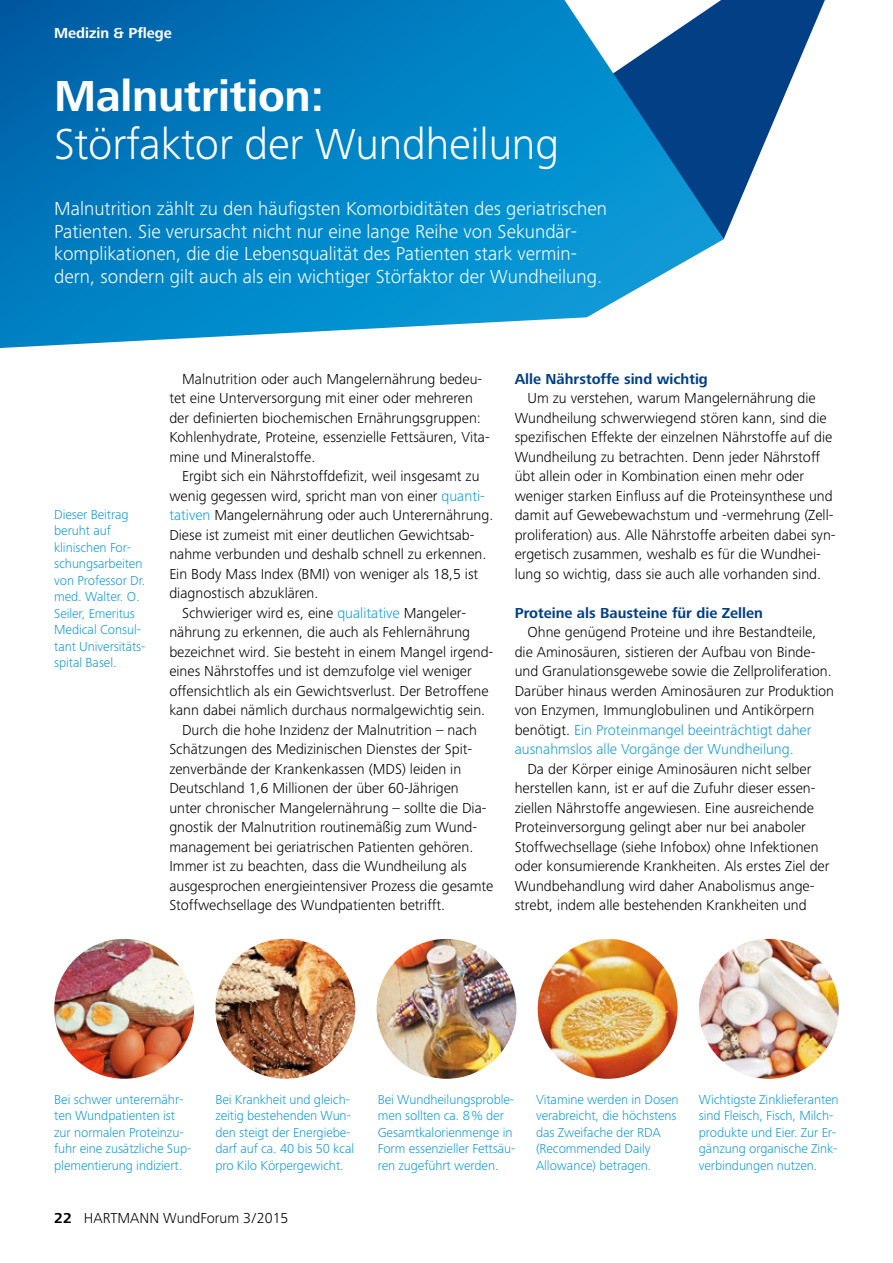
<style>
.page{position:relative;width:893px;height:1263px;background:#fff}
.page>*{position:absolute;margin:0;border:0;box-sizing:border-box;transform-origin:0 0}
.t1{font:300 45px "Frutiger Next LTW1 G";letter-spacing:-.005em;color:#fff}
.t2{font:700 45px "Frutiger Next LTW1 G";letter-spacing:-.005em;color:#fff}
.t3{font:300 19.5px/22.5px "Frutiger Next LTW1 G";color:#fff}
.t4{font:300 15px/19.5px "Frutiger Next LTW1 G";color:#000}
.t5{font:700 15px "Frutiger Next LTW1 G";color:#033f85}
.t6{font:700 15px "Frutiger Next LTW1 G";color:#fff}
.t7{font:300 13.5px/16.5px "Frutiger Next LTW1 G";letter-spacing:-.005em;color:#149bd7}
.s1{color:#149bd7}
.s2{font-weight:700}
</style>
<div class="page">
<img style="left:377px;top:939px;width:139px;height:140px;border-radius:70px">
<img style="left:54px;top:939px;width:140px;height:140px;border-radius:70px">
<img style="left:215px;top:939px;width:140px;height:140px;border-radius:70px">
<img style="left:538px;top:939px;width:140px;height:140px;border-radius:70px">
<img style="left:699px;top:939px;width:140px;height:140px;border-radius:70px">
<svg style="left:724px;top:0;width:101px;height:239px"></svg>
<svg style="left:0;top:0;width:724px;height:348px;background:#198ac6"></svg>
<p class="t6" style="left:54px;top:25px;width:119px">Medizin &amp; Pflege</p>
<h1 class="t2" style="left:54px;top:70px;width:271px">Malnutrition:</h1>
<h1 class="t1" style="left:54px;top:118px;width:506px">Störfaktor der Wundheilung</h1>
<p class="t3" style="left:54px;top:198px;width:554px">Malnutrition zählt zu den häufigsten Komorbiditäten des geriatrischen Patienten. Sie verursacht nicht nur eine lange Reihe von Sekundär&shy;komplikationen, die die Lebensqualität des Patienten stark vermin&shy;dern, sondern gilt auch als ein wichtiger Störfaktor der Wundheilung.</p>
<p class="t7" style="left:54px;top:506px;width:93px">Dieser Beitrag beruht auf klinischen For&shy;schungsarbeiten von Professor Dr. med. Walter. O.<br>Seiler, Emeritus<br>Medical Consul&shy;tant Universitäts&shy;spital Basel.</p>
<p class="t4" style="left:169px;top:369px;width:322px;text-indent:13px">Malnutrition oder auch Mangelernährung bedeu&shy;tet eine Unterversorgung mit einer oder mehreren der definierten biochemischen Ernährungsgruppen:<br>Kohlenhydrate, Proteine, essenzielle Fettsäuren, Vita&shy;mine und Mineralstoffe.</p>
<p class="t4" style="left:182px;top:466px;width:299px">Ergibt sich ein Nährstoffdefizit, weil insgesamt zu</p>
<p class="t4" style="left:169px;top:486px;width:317px">wenig gegessen wird, spricht man von einer <span class="s1">quanti-</span></p>
<p class="t4" style="left:169px;top:505px;width:326px"><span class="s1">tativen</span> Mangelernährung oder auch Unterernährung.</p>
<p class="t4" style="left:169px;top:525px;width:307px">Diese ist zumeist mit einer deutlichen Gewichtsab-</p>
<p class="t4" style="left:169px;top:544px;width:319px">nahme verbunden und deshalb schnell zu erkennen.</p>
<p class="t4" style="left:169px;top:564px;width:310px">Ein Body Mass Index (BMI) von weniger als 18,5 ist</p>
<p class="t4" style="left:169px;top:583px;width:151px">diagnostisch abzuklären.</p>
<p class="t4" style="left:182px;top:603px;width:286px">Schwieriger wird es, eine <span class="s1">qualitative</span> Mangeler-</p>
<p class="t4" style="left:169px;top:622px;width:302px">nährung zu erkennen, die auch als Fehlernährung</p>
<p class="t4" style="left:169px;top:642px;width:326px">bezeichnet wird. Sie besteht in einem Mangel irgend-</p>
<p class="t4" style="left:169px;top:661px;width:304px">eines Nährstoffes und ist demzufolge viel weniger</p>
<p class="t4" style="left:169px;top:681px;width:321px">offensichtlich als ein Gewichtsverlust. Der Betroffene</p>
<p class="t4" style="left:169px;top:700px;width:317px">kann dabei nämlich durchaus normalgewichtig sein.</p>
<p class="t4" style="left:182px;top:720px;width:296px">Durch die hohe Inzidenz der Malnutrition – nach</p>
<p class="t4" style="left:169px;top:739px;width:304px">Schätzungen des Medizinischen Dienstes der Spit-</p>
<p class="t4" style="left:169px;top:759px;width:293px">zenverbände der Krankenkassen (MDS) leiden in</p>
<p class="t4" style="left:169px;top:778px;width:291px">Deutschland 1,6 Millionen der über 60-Jährigen</p>
<p class="t4" style="left:169px;top:798px;width:319px">unter chronischer Mangelernährung – sollte die Dia-</p>
<p class="t4" style="left:169px;top:817px;width:309px">gnostik der Malnutrition routinemäßig zum Wund-</p>
<p class="t4" style="left:169px;top:837px;width:305px">management bei geriatrischen Patienten gehören.</p>
<p class="t4" style="left:169px;top:856px;width:299px">Immer ist zu beachten, dass die Wundheilung als</p>
<p class="t4" style="left:169px;top:876px;width:326px">ausgesprochen energieintensiver Prozess die gesamte</p>
<p class="t4" style="left:169px;top:895px;width:277px">Stoffwechsellage des Wundpatienten betrifft.</p>
<p class="t5" style="left:515px;top:370px;width:195px">Alle Nährstoffe sind wichtig</p>
<p class="t4" style="left:515px;top:388px;width:322px;text-indent:13px">Um zu verstehen, warum Mangelernährung die Wundheilung schwerwiegend stören kann, sind die spezifischen Effekte der einzelnen Nährstoffe auf die Wundheilung zu betrachten. Denn jeder Nährstoff übt allein oder in Kombination einen mehr oder weniger starken Einfluss auf die Proteinsynthese und damit auf Gewebewachstum und -vermehrung (Zell&shy;proliferation) aus. Alle Nährstoffe arbeiten dabei syn&shy;ergetisch zusammen, weshalb es für die Wundhei&shy;lung so wichtig, dass sie auch alle vorhanden sind.</p>
<p class="t5" style="left:515px;top:604px;width:250px">Proteine als Bausteine für die Zellen</p>
<p class="t4" style="left:515px;top:622px;width:321px;text-indent:13px">Ohne genügend Proteine und ihre Bestandteile, die Aminosäuren, sistieren der Aufbau von Binde&shy;und Granulationsgewebe sowie die Zellproliferation.<br>Darüber hinaus werden Aminosäuren zur Produktion von Enzymen, Immunglobulinen und Antikörpern benötigt. <span class="s1">Ein Proteinmangel beeinträchtigt daher ausnahmslos alle Vorgänge der Wundheilung.</span></p>
<p class="t4" style="left:515px;top:759px;width:316px;text-indent:13px">Da der Körper einige Aminosäuren nicht selber herstellen kann, ist er auf die Zufuhr dieser essen&shy;ziellen Nährstoffe angewiesen. Eine ausreichende Proteinversorgung gelingt aber nur bei anaboler Stoffwechsellage (siehe Infobox) ohne Infektionen oder konsumierende Krankheiten. Als erstes Ziel der Wundbehandlung wird daher Anabolismus ange&shy;strebt, indem alle bestehenden Krankheiten und</p>
<p class="t7" style="left:54px;top:1091px;width:139px">Bei schwer unterernähr&shy;ten Wundpatienten ist zur normalen Proteinzu&shy;fuhr eine zusätzliche Sup&shy;plementierung indiziert.</p>
<p class="t7" style="left:215px;top:1091px;width:140px">Bei Krankheit und gleich&shy;zeitig bestehenden Wun&shy;den steigt der Energiebe&shy;darf auf ca. 40 bis 50 kcal pro Kilo Körpergewicht.</p>
<p class="t7" style="left:536px;top:1091px;width:144px">Vitamine werden in Dosen verabreicht, die höchstens das Zweifache der RDA (Recommended Daily<br>Allowance) betragen.</p>
<p class="t7" style="left:699px;top:1091px;width:141px">Wichtigste Zinklieferanten sind Fleisch, Fisch, Milch&shy;produkte und Eier. Zur Er&shy;gänzung organische Zink&shy;verbindungen nutzen.</p>
<p class="t7" style="left:378px;top:1091px;width:139px">Bei Wundheilungsproble&shy;men sollten ca. 8% der<br>Gesamtkalorienmenge in<br>Form essenzieller Fettsäu&shy;ren zugeführt werden.</p>
<p class="t4" style="left:54px;top:1208px;width:236px"><span class="s2">22</span> HARTMANN WundForum 3/2015</p>
</div>
